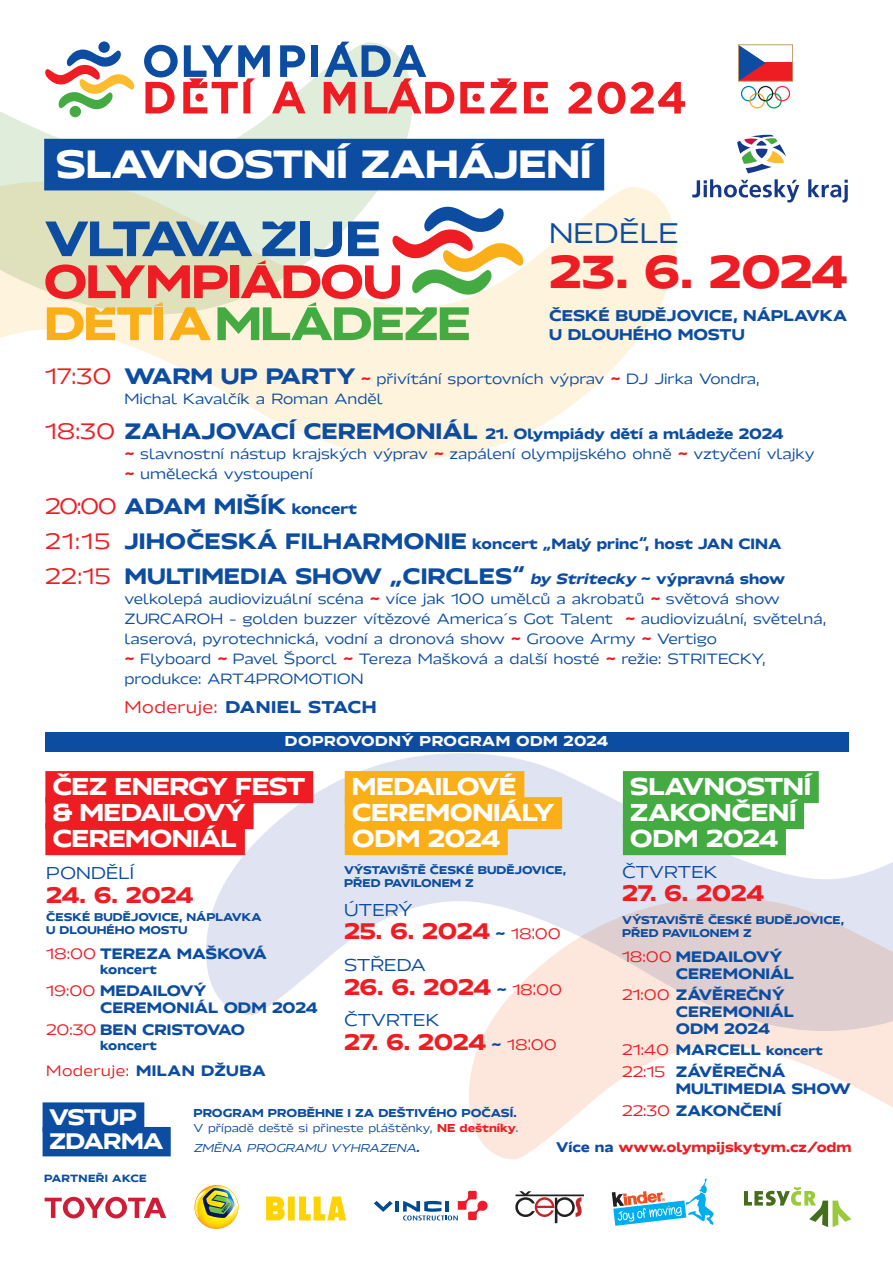
<style>
.page{position:relative;width:893px;height:1263px;background:#fff}
.page>*{position:absolute;margin:0;border:0;box-sizing:border-box;transform-origin:0 0}
.t1{font:700 42.9px "Hrot Premium";letter-spacing:-.005em;color:#ee1d23}
.t2{font:700 36.75px "Hrot Premium";letter-spacing:-.02em;color:#fff}
.t3{font:26.4px "Hrot Premium";color:#0d4da1}
.t4{font:700 22.8px/26.1px "Hrot Premium";letter-spacing:-.03em;color:#fff}
.t5{font:700 21px "Hrot Premium";letter-spacing:-.01em;color:#ee1d23}
.t6{font:700 20.85px "Hrot Premium";color:#0d4da1}
.t7{font:700 20.85px/24.6px "Hrot Premium";letter-spacing:-.03em;color:#fff}
.t8{font:16.05px "Hrot Premium";color:#0d4da1}
.t9{font:700 15.9px "Hrot Premium";letter-spacing:.03em;color:#0d4da1}
.t10{font:700 14.55px/19px "Hrot Premium";color:#0d4da1}
.t11{font:700 14.1px/16.8px "Hrot Premium";color:#0d4da1}
.t12{font:700 14.1px "Hrot Premium";letter-spacing:.03em;color:#0d4da1}
.t13{font:13.8px/20.1px "Hrot Premium";color:#0d4da1}
.t14{font:700 13.8px "Hrot Premium";color:#0d4da1}
.t15{font:700 13.35px "Hrot Premium";letter-spacing:.03em;color:#fff}
.t16{font:700 13.05px "Hrot Premium";color:#ee1d23}
.t17{font:700 12px "Hrot Premium";color:#0d4da1}
.t18{font:700 10.65px/15px "Hrot Premium";color:#0d4da1}
.t19{font:italic 10.65px "Hrot Premium";color:#0d4da1}
.t20{font:700 10.5px/13.4px "Hrot Premium";color:#0d4da1}
.t21{font:700 9.75px "Hrot Premium";letter-spacing:.03em;color:#0d4da1}
.s1{font-size:20.85px;color:#ee1d23}
.s2{font-weight:700;font-size:20.85px}
.s3{font-weight:700;color:#ee1d23}
.s4{font-weight:700}
.s5{font-weight:400;color:#ee1d23}
.s6{font-size:13.8px}
.s7{font-weight:400;font-size:20.85px;color:#ee1d23}
.s8{font-size:20.85px}
.s9{font-style:italic;font-size:13.8px}
.s10{font-size:14.1px;color:#0d4da1}
.s11{font-weight:400;font-size:14.1px}
.s12{font-size:12px}
.s13{font-weight:400}
.s14{color:#ee1d23}
.s15{color:#0d4da1}
</style>
<div class="page">
<svg style="left:0;top:41px;width:413px;height:140px"></svg>
<svg style="left:0;top:181px;width:676px;height:278px;fill:#fef3dd"></svg>
<svg style="left:206px;top:753px;width:687px;height:262px;fill:#e0e4f2"></svg>
<svg style="left:469px;top:898px;width:424px;height:262px"></svg>
<svg style="left:45px;top:207px;width:478px;height:133px"></svg>
<div style="left:44px;top:139px;width:560px;height:51px;background:#0d4da1"></div>
<div style="left:311px;top:45px;width:7px;height:32px;background:#0d4da1"></div>
<svg style="left:144px;top:45px;width:162px;height:68px"></svg>
<svg style="left:324px;top:42px;width:130px;height:71px"></svg>
<svg style="left:460px;top:82px;width:24px;height:31px"></svg>
<svg style="left:472px;top:93px;width:9px;height:9px"></svg>
<svg style="left:490px;top:78px;width:26px;height:35px"></svg>
<svg style="left:524px;top:82px;width:24px;height:31px"></svg>
<div style="left:536px;top:93px;width:8px;height:9px;background:#ee1d23;border-radius:50%"></div>
<div style="left:98px;top:41px;width:12px;height:12px;background:#0d4da1;border-radius:50%"></div>
<div style="left:70px;top:106px;width:11px;height:11px;background:#44aa42;border-radius:50%"></div>
<svg style="left:45px;top:50px;width:89px;height:59px"></svg>
<svg style="left:569px;top:82px;width:23px;height:32px"></svg>
<svg style="left:598px;top:82px;width:87px;height:32px"></svg>
<svg style="left:738px;top:44px;width:55px;height:65px"></svg>
<svg style="left:737px;top:135px;width:49px;height:38px"></svg>
<svg style="left:808px;top:179px;width:40px;height:24px"></svg>
<svg style="left:692px;top:179px;width:107px;height:24px"></svg>
<div style="left:45px;top:732px;width:804px;height:19px;background:#0d4da1"></div>
<div style="left:45px;top:771px;width:268px;height:32px;background:#ee1d23"></div>
<div style="left:45px;top:797px;width:209px;height:32px;background:#ee1d23"></div>
<div style="left:45px;top:823px;width:200px;height:32px;background:#ee1d23"></div>
<div style="left:623px;top:771px;width:196px;height:32px;background:#44aa42"></div>
<div style="left:623px;top:797px;width:181px;height:32px;background:#44aa42"></div>
<div style="left:623px;top:823px;width:163px;height:32px;background:#44aa42"></div>
<div style="left:345px;top:771px;width:179px;height:32px;background:#faaf18"></div>
<div style="left:345px;top:797px;width:217px;height:32px;background:#faaf18"></div>
<div style="left:345px;top:823px;width:163px;height:32px;background:#faaf18"></div>
<svg style="left:45px;top:1197px;width:121px;height:21px"></svg>
<svg style="left:266px;top:1196px;width:80px;height:24px"></svg>
<hr style="left:395px;top:1201px;width:4px;height:10px;background:#014990">
<svg style="left:374px;top:1201px;width:19px;height:11px"></svg>
<svg style="left:403px;top:1191px;width:85px;height:29px"></svg>
<svg style="left:515px;top:1191px;width:69px;height:32px"></svg>
<svg style="left:612px;top:1178px;width:102px;height:48px"></svg>
<svg style="left:194px;top:1185px;width:44px;height:44px"></svg>
<svg style="left:194px;top:1185px;width:44px;height:39px"></svg>
<svg style="left:744px;top:1187px;width:107px;height:40px"></svg>
<div style="left:43px;top:1102px;width:101px;height:30px;background:#0d4da1"></div>
<div style="left:43px;top:1127px;width:128px;height:29px;background:#0d4da1"></div>
<h2 class="t2" style="left:56px;top:141px;width:538px">SLAVNOSTNÍ ZAHÁJENÍ</h2>
<h3 class="t3" style="left:549px;top:217px;width:131px">NEDĚLE</h3>
<h1 class="t1" style="left:549px;top:245px;width:300px">23. 6. 2024</h1>
<p class="t10" style="left:549px;top:306px;width:300px">ČESKÉ BUDĚJOVICE, NÁPLAVKA<br>U DLOUHÉHO MOSTU</p>
<p class="t13" style="left:125px;top:369px;width:637px;text-indent:-79px"><span class="s1">17:30</span> <span class="s2">WARM UP PARTY</span> <span class="s3">~</span> přivítání sportovních výprav <span class="s3">~</span> DJ Jirka Vondra,<br>Michal Kavalčík a Roman Anděl</p>
<p class="t13" style="left:125px;top:424px;width:691px;text-indent:-79px"><span class="s1">18:30</span> <span class="s2">ZAHAJOVACÍ CEREMONIÁL</span> <span class="s4">21. Olympiády dětí a mládeže 2024<br></span><span class="s3">~</span> slavnostní nástup krajských výprav <span class="s3">~</span> zapálení olympijského ohně <span class="s3">~</span> vztyčení vlajky <span class="s3">~</span> umělecká vystoupení</p>
<h3 class="t6" style="left:45px;top:493px;width:313px"><span class="s5">20:00</span> ADAM MIŠÍK <span class="s6">koncert</span></h3>
<p class="t14" style="left:45px;top:535px;width:738px"><span class="s7">21:15</span> <span class="s8">JIHOČESKÁ FILHARMONIE</span> koncert „Malý princ“, host JAN CINA</p>
<h3 class="t6" style="left:45px;top:562px;width:741px"><span class="s5">22:15</span> MULTIMEDIA SHOW „CIRCLES“ <span class="s9">by Stritecky</span> <span class="s6">~ výpravná show</span></h3>
<p class="t13" style="left:125px;top:589px;width:703px">velkolepá audiovizuální scéna <span class="s3">~</span> více jak 100 umělců a akrobatů <span class="s3">~</span> světová show ZURCAROH – golden buzzer vítězové America´s Got Talent <span class="s3">~</span> audiovizuální, světelná, laserová, pyrotechnická, vodní a dronová show <span class="s3">~</span> Groove Army <span class="s3">~</span> Vertigo<br><span class="s3">~</span> Flyboard <span class="s3">~</span> Pavel Šporcl <span class="s3">~</span> Tereza Mašková a další hosté <span class="s3">~</span> režie: STRITECKY, produkce: ART4PROMOTION</p>
<p class="t9" style="left:125px;top:697px;width:254px"><span class="s5">Moderuje:</span> DANIEL STACH</p>
<p class="t15" style="left:285px;top:733px;width:325px">DOPROVODNÝ PROGRAM ODM 2024</p>
<h3 class="t4" style="left:52px;top:774px;width:254px">ČEZ ENERGY FEST &amp; MEDAILOVÝ<br>CEREMONIÁL</h3>
<h3 class="t4" style="left:630px;top:774px;width:183px">SLAVNOSTNÍ<br>ZAKONČENÍ<br>ODM 2024</h3>
<h3 class="t4" style="left:352px;top:774px;width:204px">MEDAILOVÉ<br>CEREMONIÁLY<br>ODM 2024</h3>
<p class="t8" style="left:622px;top:862px;width:97px">ČTVRTEK</p>
<h3 class="t5" style="left:622px;top:880px;width:143px">27. 6. 2024</h3>
<p class="t8" style="left:46px;top:863px;width:89px">PONDĚLÍ</p>
<h3 class="t5" style="left:46px;top:881px;width:149px">24. 6. 2024</h3>
<p class="t20" style="left:344px;top:864px;width:224px">VÝSTAVIŠTĚ ČESKÉ BUDĚJOVICE,<br>PŘED PAVILONEM Z</p>
<p class="t8" style="left:344px;top:900px;width:70px">ÚTERÝ</p>
<h3 class="t5" style="left:344px;top:918px;width:218px">25. 6. 2024 <span class="s10">~</span> <span class="s11">18:00</span></h3>
<p class="t8" style="left:344px;top:955px;width:83px">STŘEDA</p>
<h3 class="t5" style="left:344px;top:973px;width:220px">26. 6. 2024 <span class="s10">~</span> <span class="s11">18:00</span></h3>
<p class="t8" style="left:344px;top:1010px;width:97px">ČTVRTEK</p>
<h3 class="t5" style="left:344px;top:1029px;width:214px">27. 6. 2024 <span class="s10">~</span> <span class="s11">18:00</span></h3>
<p class="t20" style="left:46px;top:910px;width:217px">ČESKÉ BUDĚJOVICE, NÁPLAVKA<br>U DLOUHÉHO MOSTU</p>
<p class="t20" style="left:622px;top:914px;width:224px">VÝSTAVIŠTĚ ČESKÉ BUDĚJOVICE,<br>PŘED PAVILONEM Z</p>
<p class="t11" style="left:46px;top:945px;width:222px"><span class="s5">18:00</span> TEREZA MAŠKOVÁ</p>
<p class="t17" style="left:100px;top:961px;width:58px">koncert</p>
<p class="t11" style="left:100px;top:982px;width:219px;text-indent:-54px"><span class="s5">19:00</span> MEDAILOVÝ<br>CEREMONIÁL ODM 2024</p>
<p class="t11" style="left:46px;top:1021px;width:200px"><span class="s5">20:30</span> BEN CRISTOVAO</p>
<p class="t17" style="left:100px;top:1037px;width:58px">koncert</p>
<p class="t12" style="left:46px;top:1062px;width:221px"><span class="s5">Moderuje:</span> MILAN DŽUBA</p>
<p class="t11" style="left:676px;top:948px;width:120px;text-indent:-54px"><span class="s5">18:00</span> MEDAILOVÝ<br>CEREMONIÁL</p>
<p class="t11" style="left:676px;top:987px;width:120px;text-indent:-54px"><span class="s5">21:00</span> ZÁVĚREČNÝ<br>CEREMONIÁL<br>ODM 2024</p>
<p class="t11" style="left:622px;top:1039px;width:202px;line-height:21.8px"><span class="s5">21:40</span> MARCELL <span class="s12">koncert<br></span><span class="s5">22:15</span> ZÁVĚREČNÁ</p>
<p class="t11" style="left:622px;top:1078px;width:230px;line-height:21.8px;text-indent:54px">MULTIMEDIA SHOW<br><span class="s5">22:30</span> ZAKONČENÍ</p>
<p class="t18" style="left:193px;top:1105px;width:326px">PROGRAM PROBĚHNE I ZA DEŠTIVÉHO POČASÍ.<br><span class="s13">V případě deště si přineste pláštěnky,</span> <span class="s14">NE deštníky</span><span class="s13">.</span></p>
<p class="t19" style="left:193px;top:1141px;width:230px">ZMĚNA PROGRAMU VYHRAZENA<span class="s4">.</span></p>
<h3 class="t7" style="left:49px;top:1105px;width:116px">VSTUP<br>ZDARMA</h3>
<p class="t16" style="left:556px;top:1139px;width:297px"><span class="s15">Více na</span> www.olympijskytym.cz/odm</p>
<p class="t21" style="left:44px;top:1172px;width:104px">PARTNEŘI AKCE</p>
</div>
